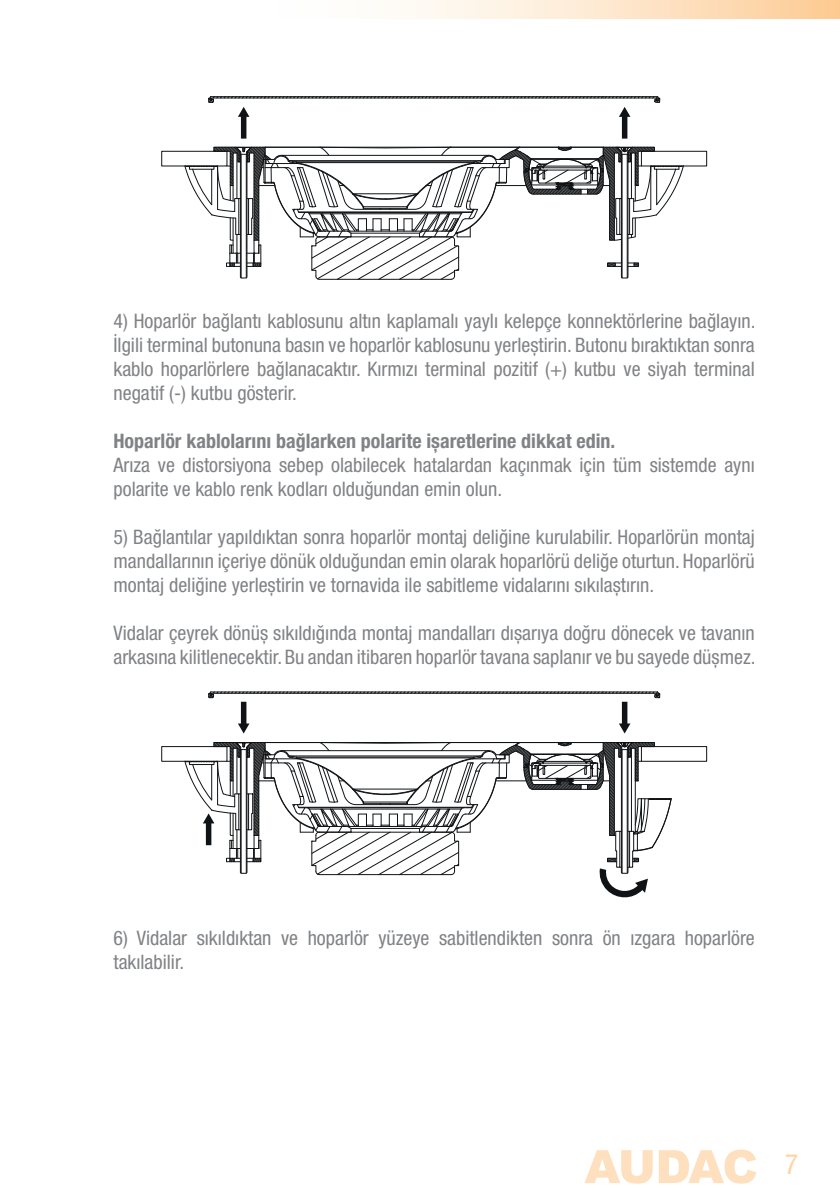
<style>
.page{position:relative;width:840px;height:1191px;background:#fff}
.page>*{position:absolute;margin:0;border:0;box-sizing:border-box;transform-origin:0 0}
.t1{font:condensed 28px "Helvetica Neue LT Pro";color:#fdd5a8}
.t2{font:condensed 20px/24px "Helvetica Neue LT Pro";color:#808285}
.t3{font:700 condensed 20px "Helvetica Neue LT Pro";color:#808285}
</style>
<div class="page">
<div style="left:246px;top:0;width:593px;height:18px;background:linear-gradient(to right,#fff,#fdd09e)"></div>
<svg style="left:584px;top:1150px;width:68px;height:33px"></svg>
<svg style="left:658px;top:1149px;width:98px;height:34px"></svg>
<div style="left:640px;top:151px;width:66px;height:15px;border:1px solid #101315"></div>
<div style="left:161px;top:151px;width:66px;height:15px;border:1px solid #101315"></div>
<svg style="left:184px;top:146px;width:499px;height:134px"></svg>
<svg style="left:208px;top:96px;width:452px;height:43px"></svg>
<div style="left:640px;top:746px;width:66px;height:15px;border:1px solid #101315"></div>
<div style="left:161px;top:746px;width:66px;height:15px;border:1px solid #101315"></div>
<svg style="left:184px;top:742px;width:487px;height:155px"></svg>
<svg style="left:208px;top:691px;width:452px;height:42px"></svg>
<p class="t2" style="left:113px;top:308px;width:643px;text-align:justify">4) Hoparlör bağlantı kablosunu altın kaplamalı yaylı kelepçe konnektörlerine bağlayın.<br>İlgili terminal butonuna basın ve hoparlör kablosunu yerleştirin. Butonu bıraktıktan sonra kablo hoparlörlere bağlanacaktır. Kırmızı terminal pozitif (+) kutbu ve siyah terminal negatif (-) kutbu gösterir.</p>
<p class="t3" style="left:113px;top:428px;width:503px">Hoparlör kablolarını bağlarken polarite işaretlerine dikkat edin.</p>
<p class="t2" style="left:113px;top:452px;width:642px">Arıza ve distorsiyona sebep olabilecek hatalardan kaçınmak için tüm sistemde aynı polarite ve kablo renk kodları olduğundan emin olun.</p>
<p class="t2" style="left:113px;top:524px;width:642px;text-align:justify">5) Bağlantılar yapıldıktan sonra hoparlör montaj deliğine kurulabilir. Hoparlörün montaj mandallarının içeriye dönük olduğundan emin olarak hoparlörü deliğe oturtun. Hoparlörü montaj deliğine yerleştirin ve tornavida ile sabitleme vidalarını sıkılaştırın.</p>
<p class="t2" style="left:113px;top:620px;width:643px">Vidalar çeyrek dönüş sıkıldığında montaj mandalları dışarıya doğru dönecek ve tavanın arkasına kilitlenecektir. Bu andan itibaren hoparlör tavana saplanır ve bu sayede düşmez.</p>
<p class="t2" style="left:113px;top:926px;width:642px">6) Vidalar sıkıldıktan ve hoparlör yüzeye sabitlendikten sonra ön ızgara hoparlöre takılabilir.</p>
<h1 class="t1" style="left:784px;top:1148px;width:15px">7</h1>
</div>
